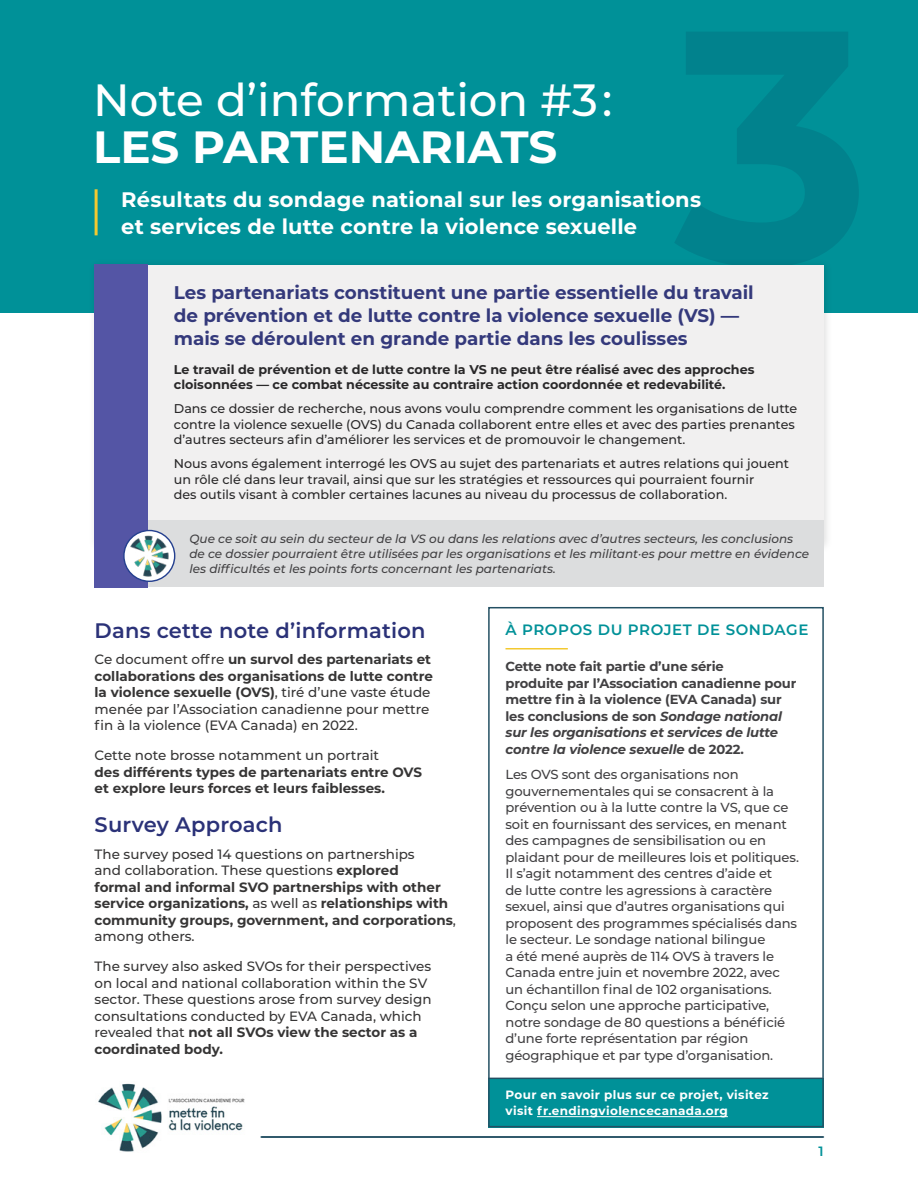
<style>
.page{position:relative;width:918px;height:1188px;background:#fff}
.page>*{position:absolute;margin:0;border:0;box-sizing:border-box;transform-origin:0 0}
.t1{font:500 45.15px "Montserrat";color:#fff}
.t2{font:700 45.15px "Montserrat";color:#fff}
.t3{font:700 21px/27px "Montserrat";letter-spacing:.01em;color:#fff}
.t4{font:600 21px "Montserrat";letter-spacing:.01em;color:#2b3278}
.t5{font:700 18.3px/22.6px "Montserrat";color:#34397b}
.t6{font:600 15px "Montserrat";letter-spacing:.04em;color:#009198}
.t7{font:500 13.5px/16.5px "Montserrat";color:#363535}
.t8{font:700 13.5px/16.5px "Montserrat";color:#363535}
.t9{font:600 13.5px "Montserrat";color:#009198}
.t10{font:500 13.2px/16.5px "Montserrat";letter-spacing:-.01em;color:#414042}
.t11{font:700 13.2px/16.5px "Montserrat";letter-spacing:-.01em;color:#414042}
.t12{font:500 12.75px/15.5px "Montserrat";color:#292829}
.t13{font:700 12.75px/15.5px "Montserrat";color:#292829}
.t14{font:italic 500 12px/15px "Montserrat";color:#414042}
.t15{font:700 12px/16.5px "Montserrat";letter-spacing:.03em;color:#fff}
.s1{font-weight:700}
.s2{font-weight:500}
.s3{font-style:italic}
</style>
<div class="page">
<hr style="left:261px;top:1136px;width:562px;height:2px;background:#245063">
<img style="left:98px;top:1083px;width:147px;height:69px">
<div style="left:0;top:0;width:918px;height:313px;background:#009198"></div>
<svg style="left:675px;top:32px;width:184px;height:225px;fill:#01828d"></svg>
<div style="left:88px;top:257px;width:745px;height:297px;background:#000;opacity:.15"></div>
<div style="left:95px;top:265px;width:729px;height:279px;background:#f1f0f0"></div>
<div style="left:95px;top:521px;width:729px;height:66px;background:#dcddde"></div>
<div style="left:488px;top:1078px;width:336px;height:49px;background:#009198"></div>
<hr style="left:537px;top:1116px;width:191px;height:1px;background:#fff">
<hr style="left:506px;top:648px;width:62px;height:2px;background:#f3c930">
<div style="left:488px;top:607px;width:336px;height:520px;border:2px solid #245063"></div>
<div style="left:94px;top:265px;width:54px;height:323px;background:#5455a5"></div>
<hr style="left:488px;top:1078px;width:335px;height:1px;background:#245063">
<hr style="left:95px;top:189px;width:3px;height:46px;background:#f3c930">
<img style="left:124px;top:531px;width:51px;height:50px;border-radius:25px">
<div style="left:123px;top:530px;width:52px;height:52px;border:1px solid #25408f;border-radius:50%"></div>
<hr style="left:262px;top:1136px;width:562px;height:2px;background:#245063">
<h1 class="t1" style="left:93px;top:69px;width:521px">Note d’information #3:</h1>
<h1 class="t2" style="left:93px;top:114px;width:466px">LES PARTENARIATS</h1>
<h2 class="t3" style="left:121px;top:185px;width:581px">Résultats du sondage national sur les organisations et services de lutte contre la violence sexuelle</h2>
<h3 class="t5" style="left:174px;top:281px;width:581px">Les partenariats constituent une partie essentielle du travail de prévention et de lutte contre la violence sexuelle (VS) — mais se déroulent en grande partie dans les coulisses</h3>
<p class="t13" style="left:174px;top:361px;width:582px">Le travail de prévention et de lutte contre la VS ne peut être réalisé avec des approches cloisonnées — ce combat nécessite au contraire action coordonnée et redevabilité.</p>
<p class="t12" style="left:174px;top:401px;width:625px">Dans ce dossier de recherche, nous avons voulu comprendre comment les organisations de lutte contre la violence sexuelle (OVS) du Canada collaborent entre elles et avec des parties prenantes d’autres secteurs afin d’améliorer les services et de promouvoir le changement.</p>
<p class="t12" style="left:174px;top:456px;width:617px">Nous avons également interrogé les OVS au sujet des partenariats et autres relations qui jouent un rôle clé dans leur travail, ainsi que sur les stratégies et ressources qui pourraient fournir<br>des outils visant à combler certaines lacunes au niveau du processus de collaboration.</p>
<p class="t14" style="left:189px;top:530px;width:621px">Que ce soit au sein du secteur de la VS ou dans les relations avec d’autres secteurs, les conclusions de ce dossier pourraient être utilisées par les organisations et les militant·es pour mettre en évidence les difficultés et les points forts concernant les partenariats.</p>
<h2 class="t4" style="left:95px;top:616px;width:333px">Dans cette note d’information</h2>
<p class="t7" style="left:95px;top:651px;width:340px">Ce document offre <span class="s1">un survol des partenariats et collaborations des organisations de lutte contre la violence sexuelle (OVS)</span>, tiré d’une vaste étude menée par l’Association canadienne pour mettre fin à la violence (EVA Canada) en 2022.</p>
<p class="t7" style="left:95px;top:747px;width:286px">Cette note brosse notamment un portrait</p>
<p class="t8" style="left:95px;top:763px;width:329px">des différents types de partenariats entre OVS et explore leurs forces et leurs faiblesses.</p>
<h2 class="t4" style="left:95px;top:810px;width:190px">Survey Approach</h2>
<p class="t8" style="left:95px;top:845px;width:363px"><span class="s2">The survey posed 14 questions on partnerships<br>and collaboration. These questions</span> explored<br>formal and informal SVO partnerships with other service organizations, <span class="s2">as well as</span> relationships with community groups, government, and corporations<span class="s2">, among others.</span></p>
<p class="t7" style="left:95px;top:958px;width:338px">The survey also asked SVOs for their perspectives on local and national collaboration within the SV sector. These questions arose from survey design consultations conducted by EVA Canada, which revealed that <span class="s1">not all SVOs view the sector as a coordinated body.</span></p>
<p class="t6" style="left:506px;top:619px;width:304px">À PROPOS DU PROJET DE SONDAGE</p>
<p class="t11" style="left:506px;top:658px;width:292px">Cette note fait partie d’une série<br>produite par l’Association canadienne pour mettre fin à la violence (EVA Canada) sur les conclusions de son <span class="s3">Sondage national sur les organisations et services de lutte contre la violence sexuelle</span> de 2022.</p>
<p class="t10" style="left:506px;top:766px;width:295px">Les OVS sont des organisations non gouvernementales qui se consacrent à la prévention ou à la lutte contre la VS, que ce soit en fournissant des services, en menant des campagnes de sensibilisation ou en plaidant pour de meilleures lois et politiques.<br>Il s’agit notamment des centres d’aide et<br>de lutte contre les agressions à caractère sexuel, ainsi que d’autres organisations qui proposent des programmes spécialisés dans le secteur. Le sondage national bilingue<br>a été mené auprès de 114 OVS à travers le Canada entre juin et novembre 2022, avec un échantillon final de 102 organisations.<br>Conçu selon une approche participative, notre sondage de 80 questions a bénéficié d’une forte représentation par région géographique et par type d’organisation.</p>
<p class="t15" style="left:506px;top:1086px;width:265px">Pour en savoir plus sur ce projet, visitez visit fr.endingviolencecanada.org</p>
<p class="t9" style="left:818px;top:1142px;width:7px">1</p>
</div>
